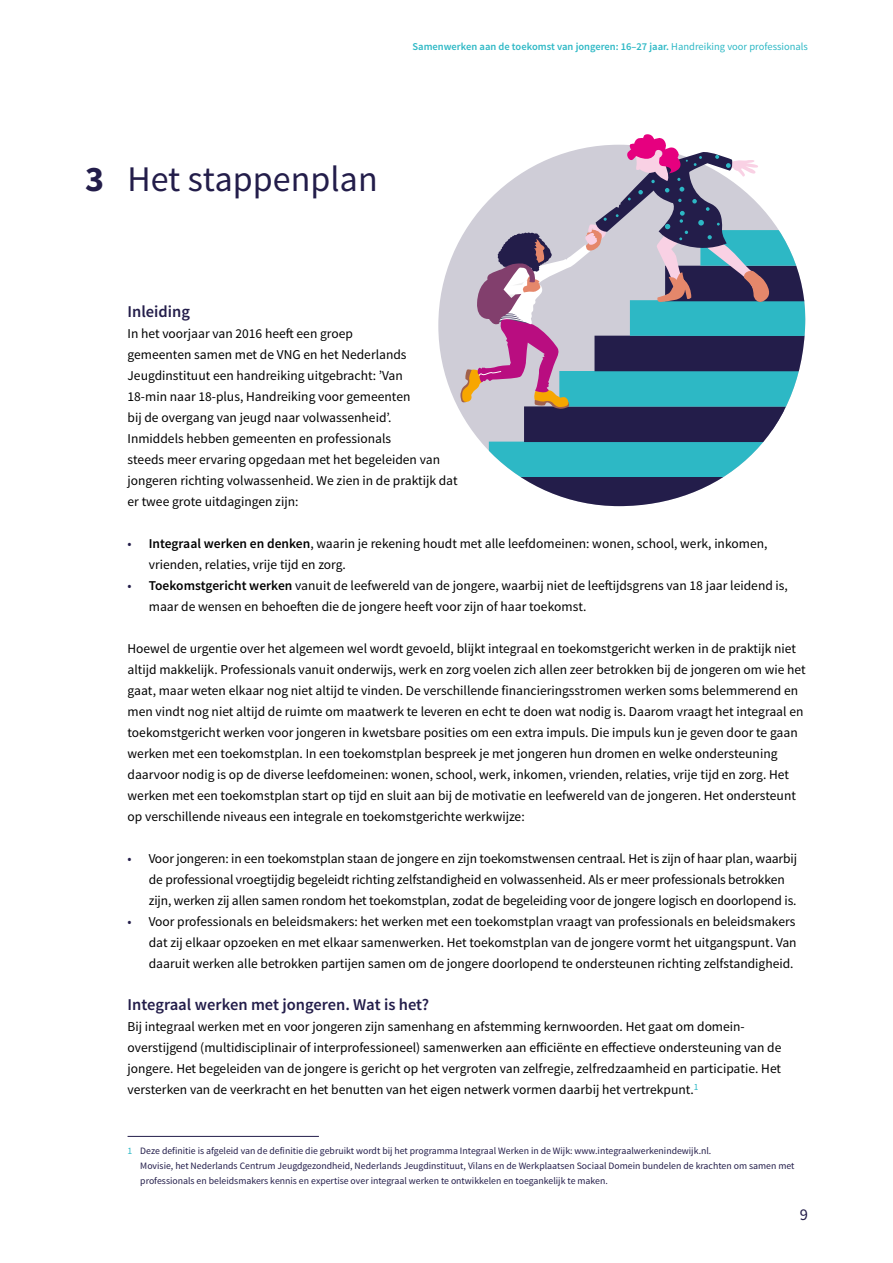
<style>
.page{position:relative;width:893px;height:1263px;background:#fff}
.page>*{position:absolute;margin:0;border:0;box-sizing:border-box;transform-origin:0 0}
.t1{font:36px "Source Sans Pro";color:#231d4a}
.t2{font:600 16.5px "Source Sans Pro";color:#231d4a}
.t3{font:16.5px "Source Sans Pro";color:#231d4a}
.t4{font:13.5px/21px "Source Sans Pro";color:#000}
.t5{font:600 10.5px "Source Sans Pro";color:#2db8c5}
.t6{font:9.75px/15px "Source Sans Pro";color:#231d4a}
.s1{font-weight:400}
.s2{font-weight:700}
.s3{color:#231d4a}
.s4{font-weight:600}
.s5{color:#2db8c5}
</style>
<div class="page">
<svg style="left:438px;top:240px;width:22px;height:171px;fill:#cfcdd7"></svg>
<svg style="left:520px;top:477px;width:204px;height:29px;fill:#231d4a"></svg>
<svg style="left:460px;top:134px;width:346px;height:343px"></svg>
<hr style="left:128px;top:1136px;width:191px;height:1px;background:#231d4a">
<p class="t5" style="left:412px;top:40px;width:397px">Samenwerken aan de toekomst van jongeren: 16–27 jaar. <span class="s1">Handreiking voor professionals</span></p>
<h1 class="t1" style="left:85px;top:157px;width:294px"><span class="s2">3</span> Het stappenplan</h1>
<p class="t2" style="left:128px;top:301px;width:64px">Inleiding</p>
<p class="t4" style="left:128px;top:323px;width:332px">In het voorjaar van 2016 heeft een groep<br>gemeenten samen met de VNG en het Nederlands Jeugdinstituut een handreiking uitgebracht: ’Van<br>18-min naar 18-plus, Handreiking voor gemeenten<br>bij de overgang van jeugd naar volwassenheid’.<br>Inmiddels hebben gemeenten en professionals<br>steeds meer ervaring opgedaan met het begeleiden van jongeren richting volwassenheid. We zien in de praktijk dat er twee grote uitdagingen zijn:</p>
<p class="t4" style="left:149px;top:533px;width:620px;text-indent:-21px"><span class="s3">•</span> <span class="s4">Integraal werken en denken</span>, waarin je rekening houdt met alle leefdomeinen: wonen, school, werk, inkomen, vrienden, relaties, vrije tijd en zorg.</p>
<p class="t4" style="left:149px;top:575px;width:641px;text-indent:-21px"><span class="s3">•</span> <span class="s4">Toekomstgericht werken</span> vanuit de leefwereld van de jongere, waarbij niet de leeftijdsgrens van 18 jaar leidend is, maar de wensen en behoeften die de jongere heeft voor zijn of haar toekomst.</p>
<p class="t4" style="left:128px;top:638px;width:680px">Hoewel de urgentie over het algemeen wel wordt gevoeld, blijkt integraal en toekomstgericht werken in de praktijk niet altijd makkelijk. Professionals vanuit onderwijs, werk en zorg voelen zich allen zeer betrokken bij de jongeren om wie het gaat, maar weten elkaar nog niet altijd te vinden. De verschillende financieringsstromen werken soms belemmerend en men vindt nog niet altijd de ruimte om maatwerk te leveren en echt te doen wat nodig is. Daarom vraagt het integraal en toekomstgericht werken voor jongeren in kwetsbare posities om een extra impuls. Die impuls kun je geven door te gaan werken met een toekomstplan. In een toekomstplan bespreek je met jongeren hun dromen en welke ondersteuning daarvoor nodig is op de diverse leefdomeinen: wonen, school, werk, inkomen, vrienden, relaties, vrije tijd en zorg. Het werken met een toekomstplan start op tijd en sluit aan bij de motivatie en leefwereld van de jongeren. Het ondersteunt op verschillende niveaus een integrale en toekomstgerichte werkwijze:</p>
<p class="t4" style="left:149px;top:848px;width:650px;text-indent:-21px"><span class="s3">•</span> Voor jongeren: in een toekomstplan staan de jongere en zijn toekomstwensen centraal. Het is zijn of haar plan, waarbij de professional vroegtijdig begeleidt richting zelfstandigheid en volwassenheid. Als er meer professionals betrokken zijn, werken zij allen samen rondom het toekomstplan, zodat de begeleiding voor de jongere logisch en doorlopend is.</p>
<p class="t4" style="left:149px;top:911px;width:649px;text-align:justify;text-indent:-21px"><span class="s3">•</span> Voor professionals en beleidsmakers: het werken met een toekomstplan vraagt van professionals en beleidsmakers dat zij elkaar opzoeken en met elkaar samenwerken. Het toekomstplan van de jongere vormt het uitgangspunt. Van daaruit werken alle betrokken partijen samen om de jongere doorlopend te ondersteunen richting zelfstandigheid.</p>
<p class="t2" style="left:128px;top:994px;width:303px">Integraal werken met jongeren. Wat is het?</p>
<p class="t4" style="left:128px;top:1016px;width:655px">Bij integraal werken met en voor jongeren zijn samenhang en afstemming kernwoorden. Het gaat om domein&shy;overstijgend (multidisciplinair of interprofessioneel) samenwerken aan efficiënte en effectieve ondersteuning van de jongere. Het begeleiden van de jongere is gericht op het vergroten van zelfregie, zelfredzaamheid en participatie. Het versterken van de veerkracht en het benutten van het eigen netwerk vormen daarbij het vertrekpunt.<sup>1</sup></p>
<p class="t6" style="left:140px;top:1144px;width:656px;text-indent:-13px"><span class="s5">1</span> Deze definitie is afgeleid van de definitie die gebruikt wordt bij het programma Integraal Werken in de Wijk: www.integraalwerkenindewijk.nl.<br>Movisie, het Nederlands Centrum Jeugdgezondheid, Nederlands Jeugdinstituut, Vilans en de Werkplaatsen Sociaal Domein bundelen de krachten om samen met professionals en beleidsmakers kennis en expertise over integraal werken te ontwikkelen en toegankelijk te maken.</p>
<p class="t3" style="left:800px;top:1205px;width:10px">9</p>
</div>
